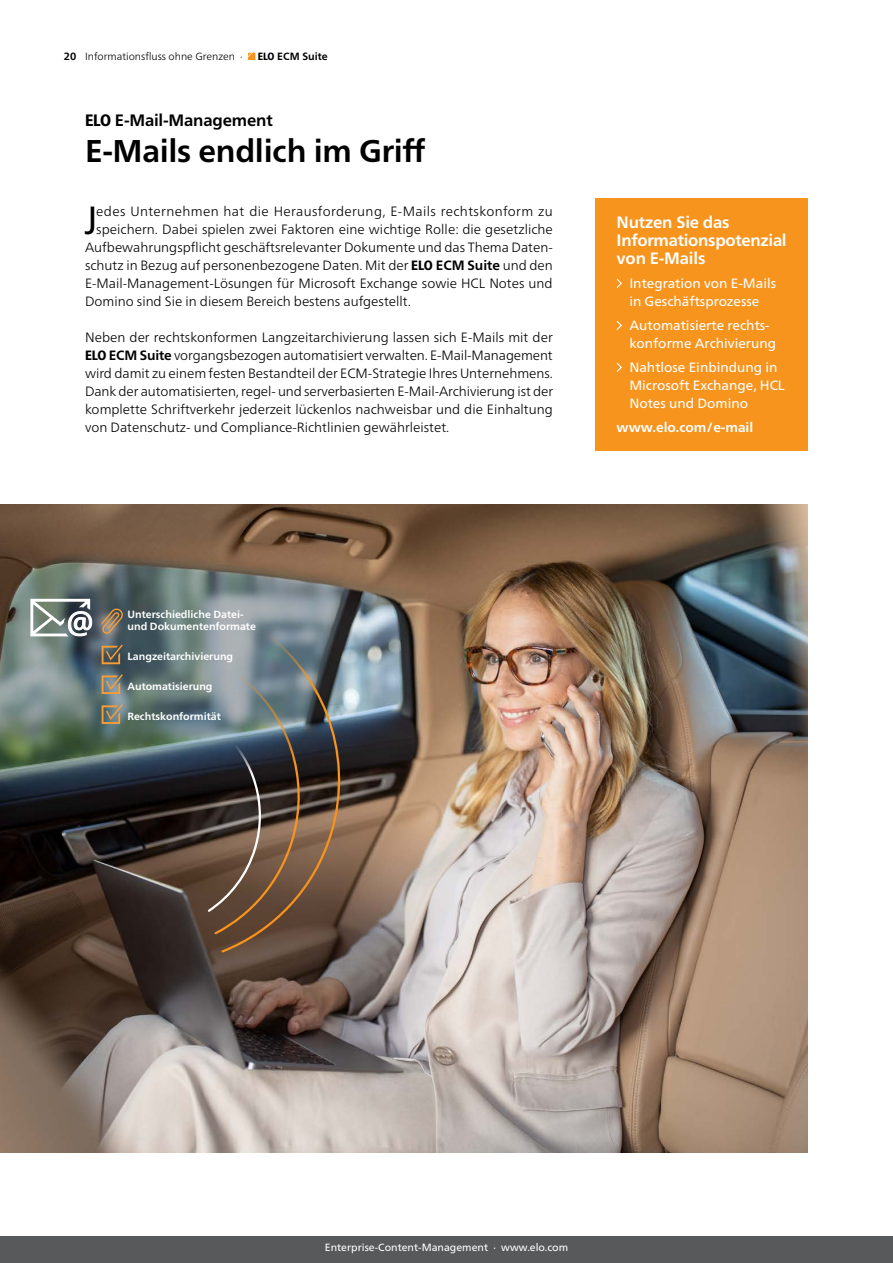
<style>
.page{position:relative;width:893px;height:1263px;background:#fff}
.page>*{position:absolute;margin:0;border:0;box-sizing:border-box;transform-origin:0 0}
.Fließtext_Content_9{font:condensed 39.3px "Frutiger Neue LTW1 G";color:#000}
.Headline_21_24{font:700 31.5px "Frutiger Neue LTW1 G";letter-spacing:-.01em;color:#000}
.Infobox_HL_11_12_Ver{font:700 16.5px/18px "Frutiger Neue LTW1 G";letter-spacing:-.015em;color:#fff}
.Subheadline_11_12{font:700 16.5px "Frutiger Neue LTW1 G";letter-spacing:-.01em;color:#000}
.Fließtext_Content_9-2{font:300 13.5px/18px "Frutiger Neue LTW1 G";color:#000;text-align:justify}
.Infobox_Aufzählung_9{font:13.5px/18px "Frutiger Neue LTW1 G";color:#fff}
.Fließtext_Content_9-3{font:300 13.5px "Frutiger Neue LTW1 G";letter-spacing:.025em;color:#000}
.Infobox_Aufzählung_9-2{font:700 13.5px "Frutiger Neue LTW1 G";color:#fff}
.Infobox_HL_11_12_Ver-2{font:700 10.5px/12px "Frutiger Neue LTW1 G";color:#fff}
.t1{font:10.5px "Frutiger Neue LTW1 G";color:#fff}
.t2{font:300 10.5px "Frutiger Neue LTW1 G";color:#000}
.t3{font:700 10.5px "Frutiger Neue LTW1 G";color:#000}
.s1{font-weight:700}
.s2{font-weight:800;font-stretch:condensed}
</style>
<div class="page">
<img style="left:0;top:504px;width:808px;height:648px">
<svg style="left:102px;top:644px;width:21px;height:20px"></svg>
<svg style="left:102px;top:674px;width:21px;height:20px"></svg>
<svg style="left:102px;top:704px;width:21px;height:20px"></svg>
<svg style="left:206px;top:673px;width:14px;height:263px;background:#565351"></svg>
<img style="left:220px;top:622px;width:138px;height:332px">
<svg style="left:102px;top:608px;width:21px;height:26px"></svg>
<svg style="left:30px;top:599px;width:62px;height:40px"></svg>
<div style="left:595px;top:198px;width:213px;height:252px;background:#f7941e"></div>
<svg style="left:616px;top:278px;width:6px;height:10px"></svg>
<svg style="left:616px;top:320px;width:6px;height:10px"></svg>
<svg style="left:616px;top:362px;width:6px;height:10px"></svg>
<svg style="left:248px;top:53px;width:7px;height:7px"></svg>
<div style="left:0;top:1236px;width:893px;height:27px;background:#58595b"></div>
<p class="t2" style="left:64px;top:50px;width:180px"><span class="s1">20</span> Informationsfluss ohne Grenzen ·</p>
<p class="t3" style="left:258px;top:50px;width:71px"><span class="s2">ELO</span> ECM Suite</p>
<p class="Subheadline_11_12" style="left:85px;top:110px;width:189px"><span class="s2">ELO</span> E-Mail-Management</p>
<p class="Headline_21_24" style="left:85px;top:132px;width:342px">E-Mails endlich im Griff</p>
<p class="Fließtext_Content_9" style="left:84px;top:197px;width:14px">J</p>
<p class="Fließtext_Content_9-3" style="left:96px;top:203px;width:458px">edes Unternehmen hat die Herausforderung, E-Mails rechtskonform zu</p>
<p class="Fließtext_Content_9-2" style="left:96px;top:220px;width:458px">speichern. Dabei spielen zwei Faktoren eine wichtige Rolle: die gesetzliche</p>
<p class="Fließtext_Content_9-2" style="left:85px;top:238px;width:469px">Aufbewahrungspflicht geschäftsrelevanter Dokumente und das Thema Daten-</p>
<p class="Fließtext_Content_9-2" style="left:85px;top:256px;width:469px">schutz in Bezug auf personenbezogene Daten. Mit der <span class="s2">ELO</span> <span class="s1">ECM Suite</span> und den</p>
<p class="Fließtext_Content_9-2" style="left:85px;top:274px;width:469px">E-Mail-Management-Lösungen für Microsoft Exchange sowie HCL Notes und</p>
<p class="Fließtext_Content_9-2" style="left:85px;top:292px;width:327px">Domino sind Sie in diesem Bereich bestens aufgestellt.</p>
<p class="Fließtext_Content_9-2" style="left:85px;top:328px;width:470px">Neben der rechtskonformen Langzeitarchivierung lassen sich E-Mails mit der <span class="s2">ELO</span> <span class="s1">ECM Suite</span> vorgangsbezogen automatisiert verwalten. E-Mail-Management wird damit zu einem festen Bestandteil der ECM-Strategie Ihres Unternehmens.<br>Dank der automatisierten, regel- und serverbasierten E-Mail-Archivierung ist der komplette Schriftverkehr jederzeit lückenlos nachweisbar und die Einhaltung von Datenschutz- und Compliance-Richtlinien gewährleistet.</p>
<p class="Infobox_HL_11_12_Ver" style="left:617px;top:213px;width:172px">Nutzen Sie das<br>Informationspotenzial von E-Mails</p>
<p class="Infobox_Aufzählung_9" style="left:629px;top:274px;width:148px">Integration von E-Mails in Geschäftsprozesse</p>
<p class="Infobox_Aufzählung_9" style="left:629px;top:316px;width:148px">Automatisierte rechts&shy;konforme Archivierung</p>
<p class="Infobox_Aufzählung_9" style="left:629px;top:358px;width:157px">Nahtlose Einbindung in<br>Microsoft Exchange, HCL<br>Notes und Domino</p>
<p class="Infobox_Aufzählung_9-2" style="left:617px;top:419px;width:138px">www.elo.com/e-mail</p>
<p class="Infobox_HL_11_12_Ver-2" style="left:128px;top:608px;width:130px">Unterschiedliche Datei&shy;und Dokumentenformate</p>
<p class="Infobox_HL_11_12_Ver-2" style="left:128px;top:650px;width:107px">Langzeitarchivierung</p>
<p class="Infobox_HL_11_12_Ver-2" style="left:128px;top:680px;width:87px">Automatisierung</p>
<p class="Infobox_HL_11_12_Ver-2" style="left:128px;top:710px;width:95px">Rechtskonformität</p>
<p class="t1" style="left:325px;top:1241px;width:245px">Enterprise-Content-Management · www.elo.com</p>
</div>
